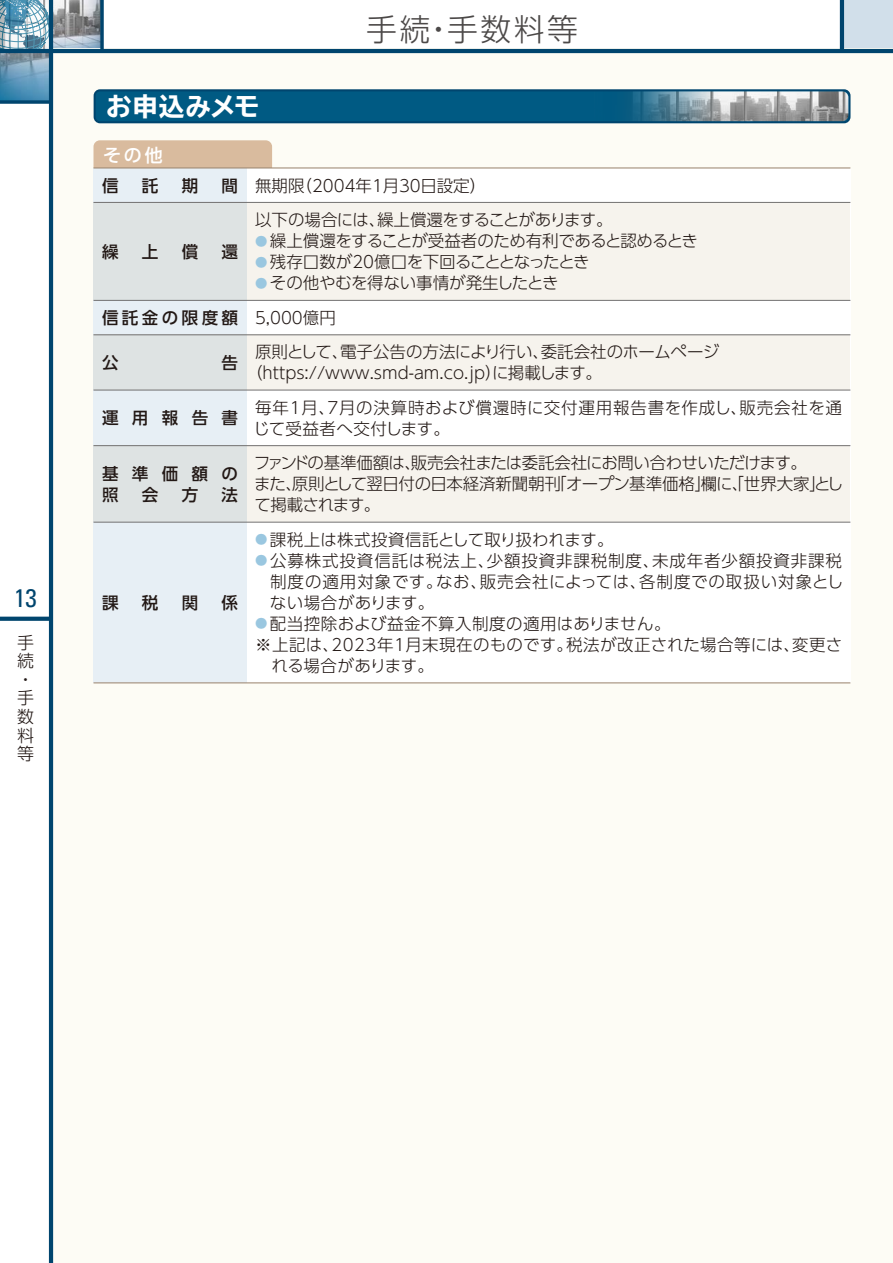
<style>
.page{position:relative;width:893px;height:1263px;background:#fff}
.page>*{position:absolute;margin:0;border:0;box-sizing:border-box;transform-origin:0 0}
.t1{font:300 30.9px "UD Shin Go Pro";letter-spacing:.08em;color:#4c4948}
.t2{font:700 expanded 25.5px "TBUD Go Std";letter-spacing:.025em;color:#fff}
.t3{font:condensed 25.5px "Univers";color:#00456e}
.t4{font:500 18px "UD Shin Go Pro";color:#fff}
.t5{font:300 16.95px/18.6px "UD Shin Go Pro";color:#221815}
.t6{font:300 16.5px/34.5px "UD Shin Go Pro";color:#221815}
.t7{font:300 16.5px/34.5px "UD Shin Go Pro";letter-spacing:-.03em;color:#221815}
.t8{font:300 16.5px/34.5px "UD Shin Go Pro";letter-spacing:.025em;color:#221815}
.t9{font:300 16.5px "UD Shin Go Pro";letter-spacing:.03em;color:#221815}
.t10{font:300 16.5px/21px "UD Shin Go Pro";letter-spacing:-.035em;color:#221815}
.t11{font:500 16.5px/21px "UD Shin Go Pro";letter-spacing:.81em;color:#221815}
.t12{font:300 16.5px "UD Shin Go Pro";letter-spacing:-.025em;color:#221815}
.t13{font:300 16.5px "UD Shin Go Pro";letter-spacing:-.02em;color:#221815}
.t14{font:500 16.5px "UD Shin Go Pro";letter-spacing:.205em;color:#221815}
.s1{font-size:12.3px;color:#9ac7e0}
</style>
<div class="page">
<img style="left:0;top:53px;width:49px;height:47px">
<svg style="left:0;top:0;width:49px;height:49px"></svg>
<img style="left:53px;top:0;width:47px;height:48px">
<div style="left:842px;top:0;width:51px;height:51px;background:#d1dfea"></div>
<svg style="left:0;top:617px;width:49px;height:4px"></svg>
<div style="left:52px;top:48px;width:841px;height:1215px;background:#fdfcf5"></div>
<hr style="left:49px;top:0;width:4px;height:1263px;background:#00456e">
<hr style="left:0;top:49px;width:893px;height:4px;background:#00456e">
<svg style="left:0;top:100px;width:49px;height:4px"></svg>
<svg style="left:100px;top:0;width:4px;height:49px"></svg>
<hr style="left:840px;top:0;width:4px;height:51px;background:#00456e">
<div style="left:93px;top:140px;width:179px;height:34px;background:#d9bb9e;border-radius:6px"></div>
<div style="left:247px;top:168px;width:603px;height:515px;background:#fff"></div>
<div style="left:93px;top:168px;width:154px;height:515px;background:#e7eff5"></div>
<div style="left:94px;top:202px;width:756px;height:98px;background:linear-gradient(to right,#e6e8e6,#fdf7f0)"></div>
<div style="left:93px;top:335px;width:757px;height:55px;background:linear-gradient(to right,#e6e8e6,#fdf8f0)"></div>
<div style="left:93px;top:446px;width:757px;height:76px;background:linear-gradient(to right,#e6e8e6,#fdf8f0)"></div>
<hr style="left:93px;top:167px;width:757px;height:1px;background:#9d8771">
<hr style="left:93px;top:202px;width:757px;height:1px;background:#727171">
<hr style="left:93px;top:300px;width:757px;height:1px;background:#727171">
<hr style="left:93px;top:335px;width:757px;height:1px;background:#727171">
<hr style="left:93px;top:390px;width:757px;height:1px;background:#727171">
<hr style="left:93px;top:445px;width:757px;height:1px;background:#727171">
<hr style="left:93px;top:522px;width:757px;height:1px;background:#727171">
<hr style="left:93px;top:682px;width:757px;height:1px;background:#9d8771">
<svg style="left:94px;top:89px;width:756px;height:34px"></svg>
<img style="left:594px;top:91px;width:254px;height:30px">
<h2 class="t3" style="left:14px;top:582px;width:24px">13</h2>
<p class="t5" style="left:17px;top:632px;width:18px">手続・手数料等</p>
<h2 class="t2" style="left:106px;top:92px;width:155px">お申込みメモ</h2>
<p class="t4" style="left:103px;top:140px;width:61px">その他</p>
<h1 class="t1" style="left:366px;top:4px;width:213px">手続・手数料等</h1>
<p class="t11" style="left:102px;top:175px;width:18px">信</p>
<p class="t11" style="left:142px;top:175px;width:18px">託</p>
<p class="t11" style="left:182px;top:175px;width:18px">期</p>
<p class="t11" style="left:222px;top:175px;width:18px">間</p>
<p class="t11" style="left:102px;top:241px;width:18px">繰</p>
<p class="t11" style="left:142px;top:241px;width:18px">上</p>
<p class="t11" style="left:182px;top:241px;width:18px">償</p>
<p class="t11" style="left:222px;top:241px;width:18px">還</p>
<p class="t14" style="left:102px;top:304px;width:138px">信託金の限度額</p>
<p class="t11" style="left:102px;top:352px;width:18px">公</p>
<p class="t11" style="left:222px;top:352px;width:18px">告</p>
<p class="t11" style="left:102px;top:407px;width:138px">運用報告書</p>
<p class="t11" style="left:102px;top:463px;width:138px">基準価額の照</p>
<p class="t11" style="left:142px;top:484px;width:18px">会</p>
<p class="t11" style="left:182px;top:484px;width:18px">方</p>
<p class="t11" style="left:222px;top:484px;width:18px">法</p>
<p class="t11" style="left:102px;top:592px;width:18px">課</p>
<p class="t11" style="left:142px;top:592px;width:18px">税</p>
<p class="t11" style="left:182px;top:592px;width:18px">関</p>
<p class="t11" style="left:222px;top:592px;width:18px">係</p>
<p class="t6" style="left:255px;top:168px;width:359px">無期限（2004年1月30日設定）<br>以下の場合には、繰上償還をすることがあります。</p>
<p class="t12" style="left:255px;top:228px;width:445px"><span class="s1">●</span> 繰上償還をすることが受益者のため有利であると認めるとき</p>
<p class="t7" style="left:255px;top:244px;width:336px"><span class="s1">●</span> 残存口数が20億口を下回ることとなったとき</p>
<p class="t6" style="left:255px;top:265px;width:466px"><span class="s1">●</span> その他やむを得ない事情が発生したとき<br>5,000億円<br>原則として、電子公告の方法により行い、委託会社のホームページ</p>
<p class="t8" style="left:255px;top:355px;width:588px;text-indent:-9px">（https://www.smd-am.co.jp）に掲載します。<br>毎年1月、7月の決算時および償還時に交付運用報告書を作成し、販売会社を通</p>
<p class="t7" style="left:253px;top:411px;width:555px">じて受益者へ交付します。<br>ファンドの基準価額は、販売会社または委託会社にお問い合わせいただけます。</p>
<p class="t10" style="left:254px;top:473px;width:591px">また、原則として翌日付の日本経済新聞朝刊「オープン基準価格」欄に、「世界大家」として掲載されます。</p>
<p class="t6" style="left:255px;top:522px;width:360px"><span class="s1">●</span> 課税上は株式投資信託として取り扱われます。</p>
<p class="t6" style="left:270px;top:550px;width:575px;line-height:21px;text-align:justify;text-indent:-15px"><span class="s1">●</span> 公募株式投資信託は税法上、少額投資非課税制度、未成年者少額投資非課税制度の適用対象です。なお、販売会社によっては、各制度での取扱い対象としない場合があります。</p>
<p class="t9" style="left:255px;top:610px;width:417px"><span class="s1">●</span> 配当控除および益金不算入制度の適用はありません。</p>
<p class="t9" style="left:255px;top:631px;width:589px">※上記は、2023年1月末現在のものです。税法が改正された場合等には、変更さ</p>
<p class="t13" style="left:271px;top:652px;width:164px">れる場合があります。</p>
</div>
